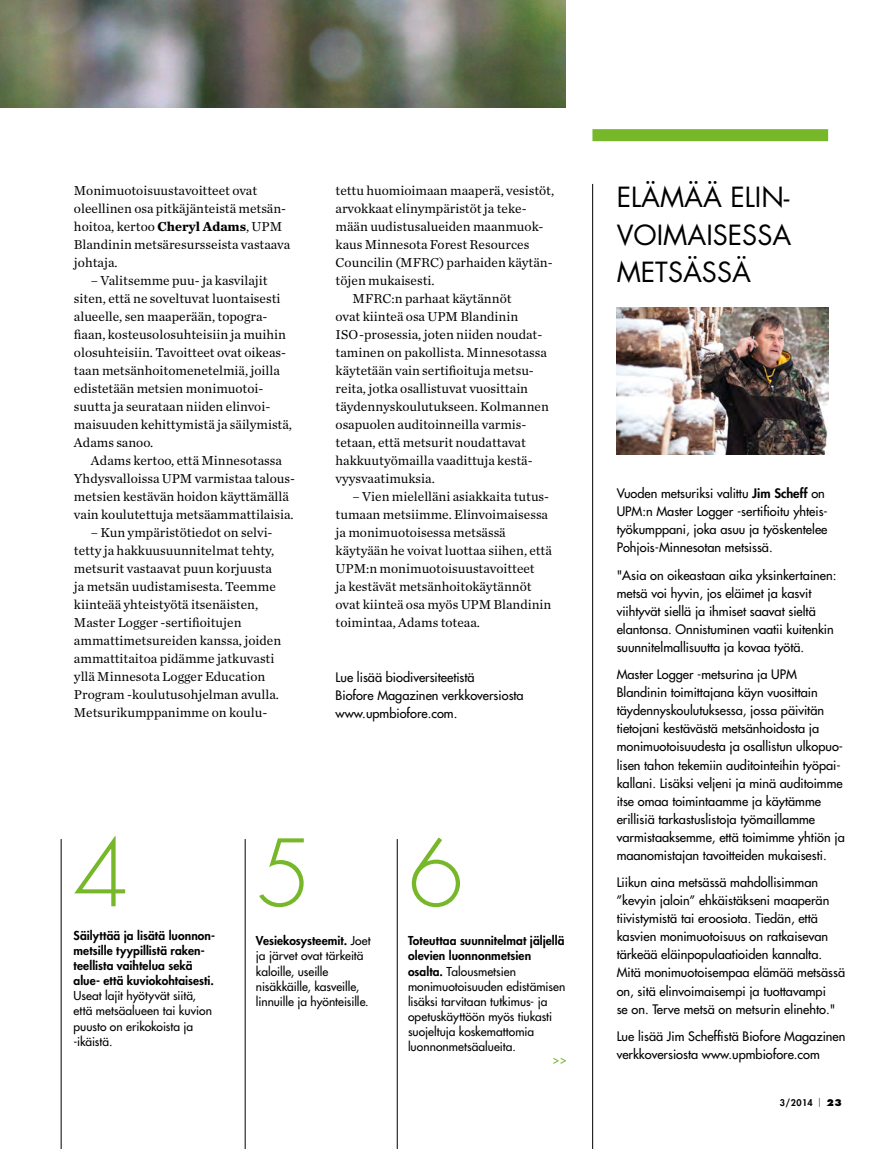
<style>
.page{position:relative;width:893px;height:1149px;background:#fff}
.page>*{position:absolute;margin:0;border:0;box-sizing:border-box;transform-origin:0 0}
.t1{font:300 90px "Futura Std";color:#76b82a}
.t2{font:27px/37.5px "Futura Std";color:#000;text-align:justify}
.t3{font:13.5px/18px "Chronicle Text G1";color:#000}
.t4{font:700 13.5px "Chronicle Text G1";color:#76b82a}
.t5{font:500 12.75px/18px "Futura Std";color:#000}
.t6{font:500 12px/15px "Futura Std";color:#000}
.t7{font:800 12px/15px "Futura Std";letter-spacing:.005em;color:#000}
.t8{font:800 9px "Futura Std";color:#000}
.s1{font-weight:700}
.s2{font-weight:800}
.s3{font-weight:300}
.s4{font-style:inherit}
</style>
<div class="page">
<img style="left:0;top:0;width:565px;height:108px">
<hr style="left:61px;top:838px;width:1px;height:310px;background:#000">
<hr style="left:245px;top:838px;width:1px;height:310px;background:#000">
<hr style="left:397px;top:838px;width:1px;height:310px;background:#000">
<img style="left:617px;top:307px;width:211px;height:147px">
<hr style="left:592px;top:184px;width:1px;height:964px;background:#000">
<div style="left:592px;top:129px;width:236px;height:12px;background:#76b82a"></div>
<p class="t3" style="left:74px;top:181px;width:218px">Monimuotoisuustavoitteet ovat oleellinen osa pitkäjänteistä metsän&shy;hoitoa, kertoo <span class="s1">Cheryl Adams</span>, UPM<br>Blandinin metsäresursseista vastaava johtaja.</p>
<p class="t3" style="left:74px;top:271px;width:220px;text-indent:17px">– Valitsemme puu- ja kasvilajit siten, että ne soveltuvat luontaisesti alueelle, sen maaperään, topogra&shy;fiaan, kosteusolosuhteisiin ja muihin olosuhteisiin. Tavoitteet ovat oikeas&shy;taan metsänhoitomenetelmiä, joilla edistetään metsien monimuotoi&shy;suutta ja seurataan niiden elinvoi&shy;maisuuden kehittymistä ja säilymistä, Adams sanoo.</p>
<p class="t3" style="left:74px;top:451px;width:223px;text-align:center">Adams kertoo, että Minnesotassa Yhdysvalloissa UPM varmistaa talous&shy;metsien kestävän hoidon käyttämällä vain koulutettuja metsäammattilaisia.</p>
<p class="t3" style="left:74px;top:523px;width:209px;text-indent:17px">– Kun ympäristötiedot on selvi&shy;tetty ja hakkuusuunnitelmat tehty, metsurit vastaavat puun korjuusta ja metsän uudistamisesta. Teemme kiinteää yhteistyötä itsenäisten, Master Logger -sertifioitujen ammattimetsureiden kanssa, joiden ammattitaitoa pidämme jatkuvasti yllä Minnesota Logger Education Program -koulutusohjelman avulla.<br>Metsurikumppanimme on koulu-</p>
<p class="t3" style="left:336px;top:181px;width:220px">tettu huomioimaan maaperä, vesistöt,</p>
<p class="t3" style="left:336px;top:199px;width:193px">arvokkaat elinympäristöt ja teke-</p>
<p class="t3" style="left:336px;top:217px;width:209px">mään uudistusalueiden maanmuok-</p>
<p class="t3" style="left:336px;top:235px;width:195px">kaus Minnesota Forest Resources</p>
<p class="t3" style="left:336px;top:253px;width:219px">Councilin (MFRC) parhaiden käytän-</p>
<p class="t3" style="left:336px;top:271px;width:101px">töjen mukaisesti.</p>
<p class="t3" style="left:353px;top:289px;width:160px">MFRC:n parhaat käytännöt</p>
<p class="t3" style="left:336px;top:307px;width:184px">ovat kiinteä osa UPM Blandinin</p>
<p class="t3" style="left:336px;top:325px;width:208px">ISO-prosessia, joten niiden noudat-</p>
<p class="t3" style="left:336px;top:343px;width:213px">taminen on pakollista. Minnesotassa</p>
<p class="t3" style="left:336px;top:361px;width:200px">käytetään vain sertifioituja metsu-</p>
<p class="t3" style="left:336px;top:379px;width:194px">reita, jotka osallistuvat vuosittain</p>
<p class="t3" style="left:336px;top:397px;width:215px">täydennyskoulutukseen. Kolmannen</p>
<p class="t3" style="left:336px;top:415px;width:192px">osapuolen auditoinneilla varmis-</p>
<p class="t3" style="left:336px;top:433px;width:192px">tetaan, että metsurit noudattavat</p>
<p class="t3" style="left:336px;top:451px;width:199px">hakkuutyömailla vaadittuja kestä-</p>
<p class="t3" style="left:336px;top:469px;width:101px">vyysvaatimuksia.</p>
<p class="t3" style="left:336px;top:487px;width:218px;text-indent:17px">– Vien mielelläni asiakkaita tutus&shy;tumaan metsiimme. Elinvoimaisessa ja monimuotoisessa metsässä käytyään he voivat luottaa siihen, että UPM:n monimuotoisuustavoitteet<br>ja kestävät metsänhoitokäytännöt ovat kiinteä osa myös UPM Blandinin toimintaa, Adams toteaa.</p>
<p class="t5" style="left:336px;top:667px;width:190px">Lue lisää biodiversiteetistä<br>Biofore Magazinen verkkoversiosta www.upmbiofore.com.</p>
<h1 class="t1" style="left:74px;top:818px;width:57px">4</h1>
<h1 class="t1" style="left:256px;top:818px;width:209px">5 6</h1>
<p class="t7" style="left:74px;top:928px;width:142px">Säilyttää ja lisätä luonnon&shy;metsille tyypillistä raken&shy;teellista vaihtelua sekä alue- että kuviokohtaisesti.</p>
<p class="t6" style="left:74px;top:988px;width:140px">Useat lajit hyötyvät siitä, että metsäalueen tai kuvion puusto on erikokoista ja -ikäistä.</p>
<p class="t6" style="left:256px;top:933px;width:116px"><span class="s2">Vesiekosysteemit.</span> Joet ja järvet ovat tärkeitä kaloille, useille nisäkkäille, kasveille, linnuille ja hyönteisille.</p>
<p class="t6" style="left:408px;top:933px;width:159px"><span class="s2">Toteuttaa suunnitelmat jäljellä olevien luonnonmetsien osalta.</span> Talousmetsien monimuotoisuuden edistämisen lisäksi tarvitaan tutkimus- ja opetuskäyttöön myös tiukasti suojeltuja koskemattomia luonnonmetsäalueita.</p>
<p class="t4" style="left:553px;top:1048px;width:16px">&gt;&gt;</p>
<h2 class="t2" style="left:617px;top:179px;width:176px">ELÄMÄÄ ELIN-VOIMAISESSA METSÄSSÄ</h2>
<p class="t5" style="left:617px;top:484px;width:213px">Vuoden metsuriksi valittu <span class="s2">Jim Scheff</span> on UPM:n Master Logger -sertifioitu yhteis&shy;työkumppani, joka asuu ja työskentelee Pohjois-Minnesotan metsissä.</p>
<p class="t5" style="left:617px;top:565px;width:221px">"Asia on oikeastaan aika yksinkertainen: metsä voi hyvin, jos eläimet ja kasvit viihtyvät siellä ja ihmiset saavat sieltä elantonsa. Onnistuminen vaatii kuitenkin suunnitelmallisuutta ja kovaa työtä.</p>
<p class="t5" style="left:617px;top:665px;width:230px">Master Logger -metsurina ja UPM Blandinin toimittajana käyn vuosittain täydennyskoulutuksessa, jossa päivitän tietojani kestävästä metsänhoidosta ja monimuotoisuudesta ja osallistun ulkopuo&shy;lisen tahon tekemiin auditointeihin työpai&shy;kallani. Lisäksi veljeni ja minä auditoimme itse omaa toimintaamme ja käytämme erillisiä tarkastuslistoja työmaillamme varmistaaksemme, että toimimme yhtiön ja maanomistajan tavoitteiden mukaisesti.</p>
<p class="t5" style="left:617px;top:873px;width:230px">Liikun aina metsässä mahdollisimman ”kevyin jaloin” ehkäistäkseni maaperän tiivistymistä tai eroosiota. Tiedän, että kasvien monimuotoisuus on ratkaisevan tärkeää eläinpopulaatioiden kannalta.<br>Mitä monimuotoisempaa elämää metsässä on, sitä elinvoimaisempi ja tuottavampi<br>se on. Terve metsä on metsurin elinehto."</p>
<p class="t5" style="left:617px;top:1027px;width:230px">Lue lisää Jim Scheffistä Biofore Magazinen verkkoversiosta www.upmbiofore.com</p>
<p class="t8" style="left:780px;top:1096px;width:64px">3/2014 <span class="s3">|</span> <span class="s4">23</span></p>
</div>
